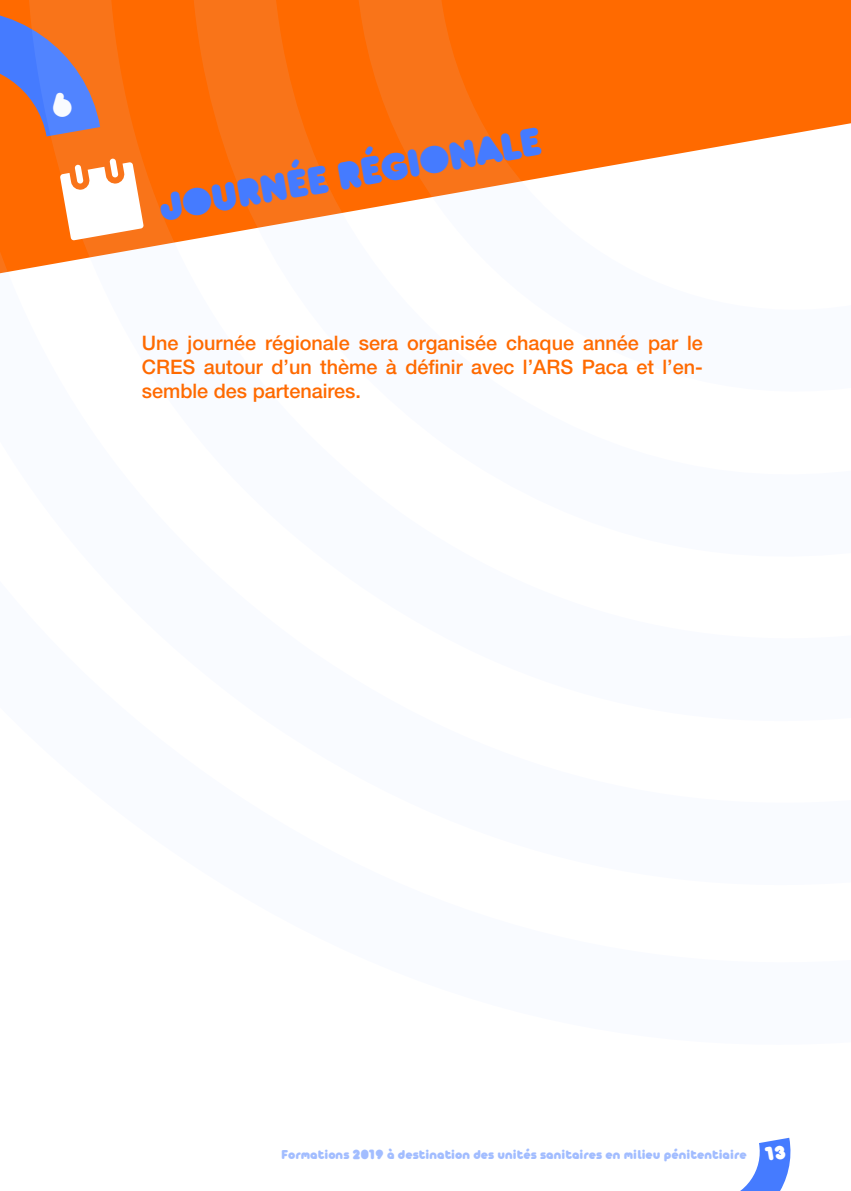
<style>
.page{position:relative;width:851px;height:1191px;background:#fff}
.page>*{position:absolute;margin:0;border:0;box-sizing:border-box;transform-origin:0 0}
.Texte_de_base{font:900 40px "Baruta";color:#457bff}
.Intro{font:500 20px/24px "Helvetica Neue";color:#ff6a00;text-align:justify}
.t1{font:900 14px "Arista Pro Alternate";color:#a2bdff}
.s1{font-family:"Baruta"}
</style>
<div class="page">
<svg style="left:0;top:0;width:850px;height:274px"></svg>
<svg style="left:60px;top:158px;width:84px;height:82px"></svg>
<svg style="left:0;top:0;width:100px;height:136px;background:#a77882"></svg>
<svg style="left:740px;top:1137px;width:51px;height:54px"></svg>
<p class="Texte_de_base" style="left:155px;top:182px;width:387px;rotate:-10deg">Journée régionale</p>
<p class="Intro" style="left:142px;top:330px;width:562px">Une journée régionale sera organisée chaque année par le CRES autour d’un thème à définir avec l’ARS Paca et l’en&shy;semble des partenaires.</p>
<p class="t1" style="left:281px;top:1145px;width:466px">Formations <span class="s1">2019</span> à destination des unités sanitaires en milieu pénitentiaire</p>
</div>
